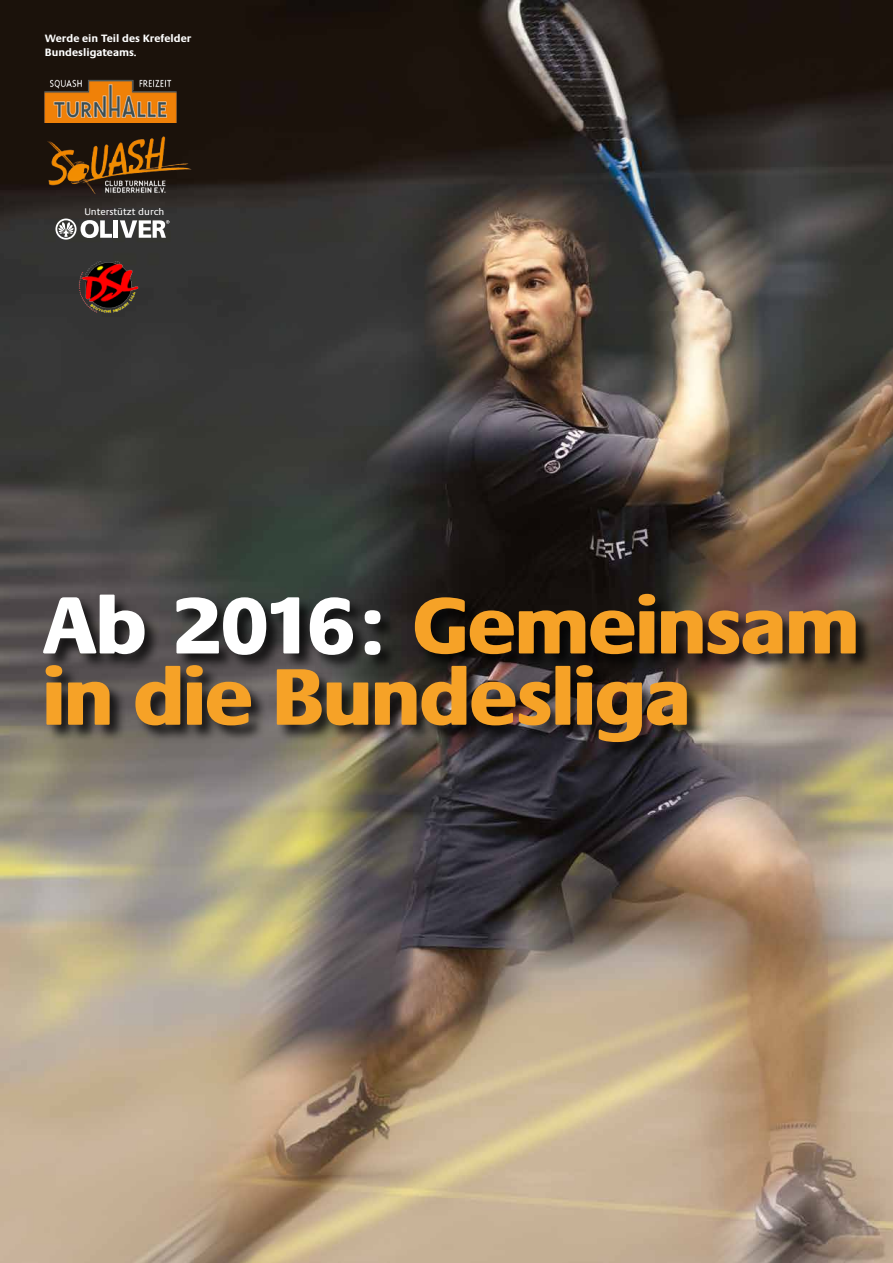
<style>
.page{position:relative;width:893px;height:1263px;background:#fff}
.page>*{position:absolute;margin:0;border:0;box-sizing:border-box;transform-origin:0 0}
.t1{font:800 83.1px/71.2px "Praxis EF";color:#f6a227}
.t2{font:700 11.1px/13.2px "Praxis EF";color:#fff}
.t3{font:10.05px "Praxis EF";color:#fff}
.s1{color:#fff}
</style>
<div class="page">
<img style="left:0;top:0;width:893px;height:1263px">
<div style="left:43px;top:594px;width:830px;height:166px;background:#000;opacity:.75"></div>
<img style="left:43px;top:78px;width:136px;height:45px">
<div style="left:113px;top:220px;width:5px;height:18px;background:#fff"></div>
<svg style="left:120px;top:220px;width:49px;height:18px"></svg>
<svg style="left:55px;top:219px;width:57px;height:21px"></svg>
<img style="left:29px;top:129px;width:166px;height:73px">
<img style="left:70px;top:261px;width:78px;height:56px">
<p class="t2" style="left:45px;top:32px;width:148px">Werde ein Teil des Krefelder<br>Bundesligateams.</p>
<p class="t3" style="left:84px;top:207px;width:81px">Unterstützt durch</p>
<h1 class="t1" style="left:43px;top:591px;width:817px"><span class="s1">Ab 2016:</span> Gemeinsam in die Bundesliga</h1>
</div>
